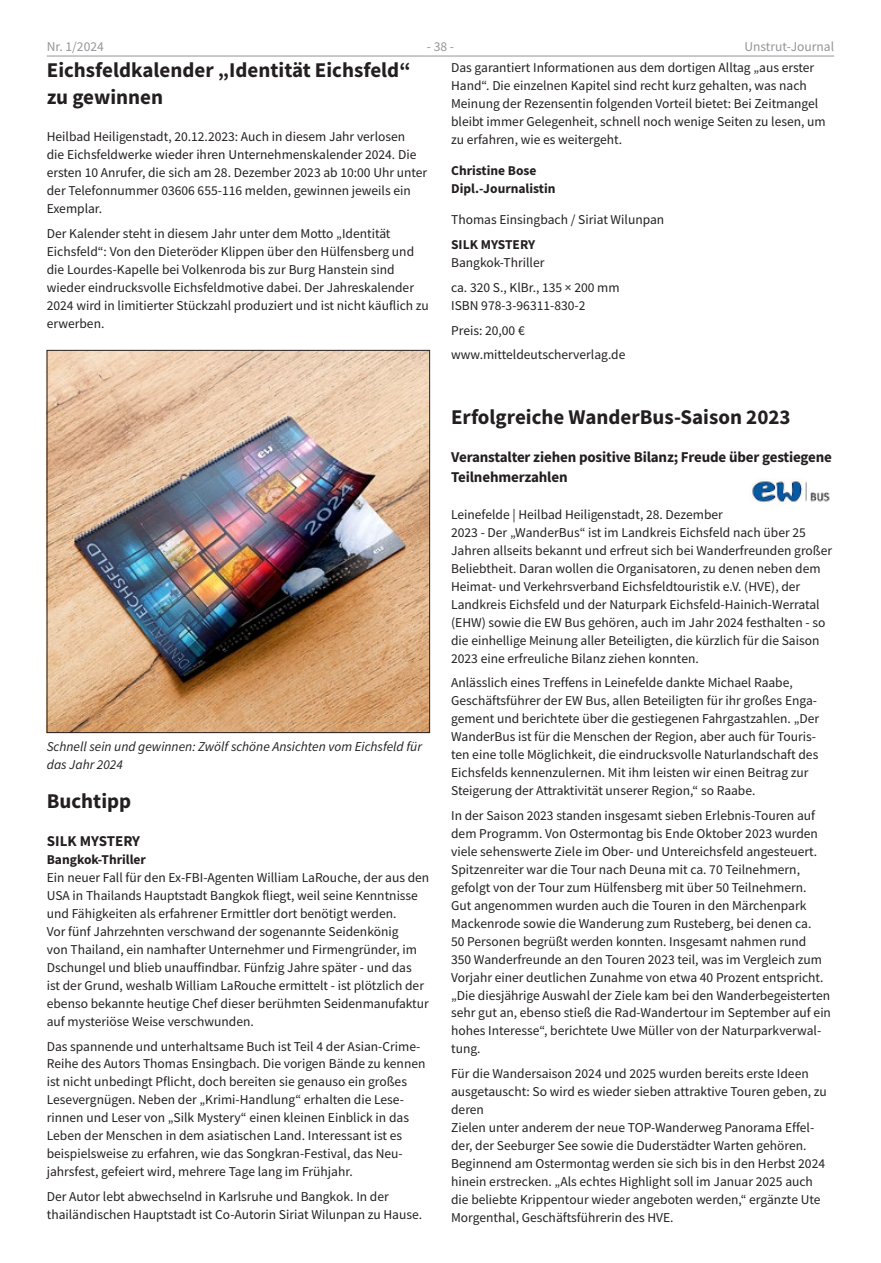
<style>
.page{position:relative;width:881px;height:1263px;background:#fff}
.page>*{position:absolute;margin:0;border:0;box-sizing:border-box;transform-origin:0 0}
.Überschrift{font:700 21px/26.8px "Source Sans Pro";color:#231f20}
.Zwischenüberschrift{font:700 15px/20px "Source Sans Pro";letter-spacing:-.01em;color:#231f20}
.t1{font:13.5px/18px "Source Sans Pro";color:#231f20}
.Bildunterschrift{font:italic 13.5px/18px "Source Sans Pro";color:#231f20}
.Normalfett{font:700 13.5px "Source Sans Pro";color:#231f20}
.t2{font:13.5px "Source Sans Pro";color:#939598}
</style>
<div class="page">
<hr style="left:47px;top:56px;width:786px;height:1px;background:#939598">
<img style="left:749px;top:479px;width:81px;height:24px">
<img style="left:49px;top:352px;width:378px;height:379px">
<div style="left:47px;top:350px;width:382px;height:383px;border:1px solid #231f20"></div>
<p class="t2" style="left:47px;top:37px;width:58px">Nr. 1/2024</p>
<p class="t2" style="left:426px;top:37px;width:29px">- 38 -</p>
<p class="t2" style="left:744px;top:37px;width:91px">Unstrut-Journal</p>
<p class="t1" style="left:451px;top:58px;width:376px">Das garantiert Informationen aus dem dortigen Alltag „aus erster Hand“. Die einzelnen Kapitel sind recht kurz gehalten, was nach Meinung der Rezensentin folgenden Vorteil bietet: Bei Zeitmangel bleibt immer Gelegenheit, schnell noch wenige Seiten zu lesen, um zu erfahren, wie es weitergeht.</p>
<p class="Normalfett" style="left:451px;top:161px;width:87px">Christine Bose</p>
<p class="Normalfett" style="left:451px;top:179px;width:106px">Dipl.-Journalistin</p>
<p class="t1" style="left:451px;top:211px;width:214px">Thomas Einsingbach / Siriat Wilunpan</p>
<p class="Normalfett" style="left:451px;top:236px;width:85px">SILK MYSTERY</p>
<p class="t1" style="left:451px;top:254px;width:95px">Bangkok-Thriller</p>
<p class="t1" style="left:451px;top:278px;width:170px">ca. 320 S., KlBr., 135 × 200 mm</p>
<p class="t1" style="left:451px;top:296px;width:136px">ISBN 978-3-96311-830-2</p>
<p class="t1" style="left:451px;top:321px;width:75px">Preis: 20,00 €</p>
<p class="t1" style="left:451px;top:346px;width:176px">www.mitteldeutscherverlag.de</p>
<p class="Überschrift" style="left:47px;top:57px;width:365px">Eichsfeldkalender „Identität Eichsfeld“ zu gewinnen</p>
<p class="t1" style="left:47px;top:128px;width:382px">Heilbad Heiligenstadt, 20.12.2023: Auch in diesem Jahr verlosen<br>die Eichsfeldwerke wieder ihren Unternehmenskalender 2024. Die ersten 10 Anrufer, die sich am 28. Dezember 2023 ab 10:00 Uhr unter der Telefonnummer 03606 655-116 melden, gewinnen jeweils ein Exemplar.</p>
<p class="t1" style="left:47px;top:224px;width:383px">Der Kalender steht in diesem Jahr unter dem Motto „Identität Eichsfeld“: Von den Dieteröder Klippen über den Hülfensberg und die Lourdes-Kapelle bei Volkenroda bis zur Burg Hanstein sind wieder eindrucksvolle Eichsfeldmotive dabei. Der Jahreskalender 2024 wird in limitierter Stückzahl produziert und ist nicht käuflich zu erwerben.</p>
<p class="Bildunterschrift" style="left:47px;top:737px;width:376px">Schnell sein und gewinnen: Zwölf schöne Ansichten vom Eichsfeld für das Jahr 2024</p>
<p class="Überschrift" style="left:47px;top:788px;width:86px">Buchtipp</p>
<p class="Zwischenüberschrift" style="left:47px;top:831px;width:95px">SILK MYSTERY</p>
<p class="Normalfett" style="left:47px;top:850px;width:101px">Bangkok-Thriller</p>
<p class="t1" style="left:47px;top:868px;width:384px">Ein neuer Fall für den Ex-FBI-Agenten William LaRouche, der aus den USA in Thailands Hauptstadt Bangkok fliegt, weil seine Kenntnisse und Fähigkeiten als erfahrener Ermittler dort benötigt werden.<br>Vor fünf Jahrzehnten verschwand der sogenannte Seidenkönig<br>von Thailand, ein namhafter Unternehmer und Firmengründer, im Dschungel und blieb unauffindbar. Fünfzig Jahre später - und das<br>ist der Grund, weshalb William LaRouche ermittelt - ist plötzlich der ebenso bekannte heutige Chef dieser berühmten Seidenmanufaktur auf mysteriöse Weise verschwunden.</p>
<p class="t1" style="left:47px;top:1037px;width:380px">Das spannende und unterhaltsame Buch ist Teil 4 der Asian-Crime-Reihe des Autors Thomas Ensingbach. Die vorigen Bände zu kennen ist nicht unbedingt Pflicht, doch bereiten sie genauso ein großes Lesevergnügen. Neben der „Krimi-Handlung“ erhalten die Lese&shy;rinnen und Leser von „Silk Mystery“ einen kleinen Einblick in das Leben der Menschen in dem asiatischen Land. Interessant ist es beispielsweise zu erfahren, wie das Songkran-Festival, das Neu&shy;jahrsfest, gefeiert wird, mehrere Tage lang im Frühjahr.</p>
<p class="t1" style="left:47px;top:1187px;width:376px">Der Autor lebt abwechselnd in Karlsruhe und Bangkok. In der thailändischen Hauptstadt ist Co-Autorin Siriat Wilunpan zu Hause.</p>
<p class="Überschrift" style="left:451px;top:404px;width:341px">Erfolgreiche WanderBus-Saison 2023</p>
<p class="Zwischenüberschrift" style="left:451px;top:447px;width:382px">Veranstalter ziehen positive Bilanz; Freude über gestiegene<br>Teilnehmerzahlen</p>
<p class="t1" style="left:451px;top:506px;width:382px">Leinefelde | Heilbad Heiligenstadt, 28. Dezember<br>2023 - Der „WanderBus“ ist im Landkreis Eichsfeld nach über 25<br>Jahren allseits bekannt und erfreut sich bei Wanderfreunden großer Beliebtheit. Daran wollen die Organisatoren, zu denen neben dem Heimat- und Verkehrsverband Eichsfeldtouristik e.V. (HVE), der Landkreis Eichsfeld und der Naturpark Eichsfeld-Hainich-Werratal (EHW) sowie die EW Bus gehören, auch im Jahr 2024 festhalten - so die einhellige Meinung aller Beteiligten, die kürzlich für die Saison 2023 eine erfreuliche Bilanz ziehen konnten.</p>
<p class="t1" style="left:451px;top:674px;width:369px">Anlässlich eines Treffens in Leinefelde dankte Michael Raabe, Geschäftsführer der EW Bus, allen Beteiligten für ihr großes Enga&shy;gement und berichtete über die gestiegenen Fahrgastzahlen. „Der WanderBus ist für die Menschen der Region, aber auch für Touris&shy;ten eine tolle Möglichkeit, die eindrucksvolle Naturlandschaft des Eichsfelds kennenzulernen. Mit ihm leisten wir einen Beitrag zur Steigerung der Attraktivität unserer Region,“ so Raabe.</p>
<p class="t1" style="left:451px;top:806px;width:381px">In der Saison 2023 standen insgesamt sieben Erlebnis-Touren auf dem Programm. Von Ostermontag bis Ende Oktober 2023 wurden viele sehenswerte Ziele im Ober- und Untereichsfeld angesteuert.<br>Spitzenreiter war die Tour nach Deuna mit ca. 70 Teilnehmern, gefolgt von der Tour zum Hülfensberg mit über 50 Teilnehmern.<br>Gut angenommen wurden auch die Touren in den Märchenpark Mackenrode sowie die Wanderung zum Rusteberg, bei denen ca.<br>50 Personen begrüßt werden konnten. Insgesamt nahmen rund<br>350 Wanderfreunde an den Touren 2023 teil, was im Vergleich zum Vorjahr einer deutlichen Zunahme von etwa 40 Prozent entspricht. „Die diesjährige Auswahl der Ziele kam bei den Wanderbegeisterten sehr gut an, ebenso stieß die Rad-Wandertour im September auf ein hohes Interesse“, berichtete Uwe Müller von der Naturparkverwal&shy;tung.</p>
<p class="t1" style="left:451px;top:1064px;width:377px">Für die Wandersaison 2024 und 2025 wurden bereits erste Ideen ausgetauscht: So wird es wieder sieben attraktive Touren geben, zu deren</p>
<p class="t1" style="left:451px;top:1118px;width:375px">Zielen unter anderem der neue TOP-Wanderweg Panorama Effel&shy;der, der Seeburger See sowie die Duderstädter Warten gehören.<br>Beginnend am Ostermontag werden sie sich bis in den Herbst 2024 hinein erstrecken. „Als echtes Highlight soll im Januar 2025 auch die beliebte Krippentour wieder angeboten werden,“ ergänzte Ute Morgenthal, Geschäftsführerin des HVE.</p>
</div>
